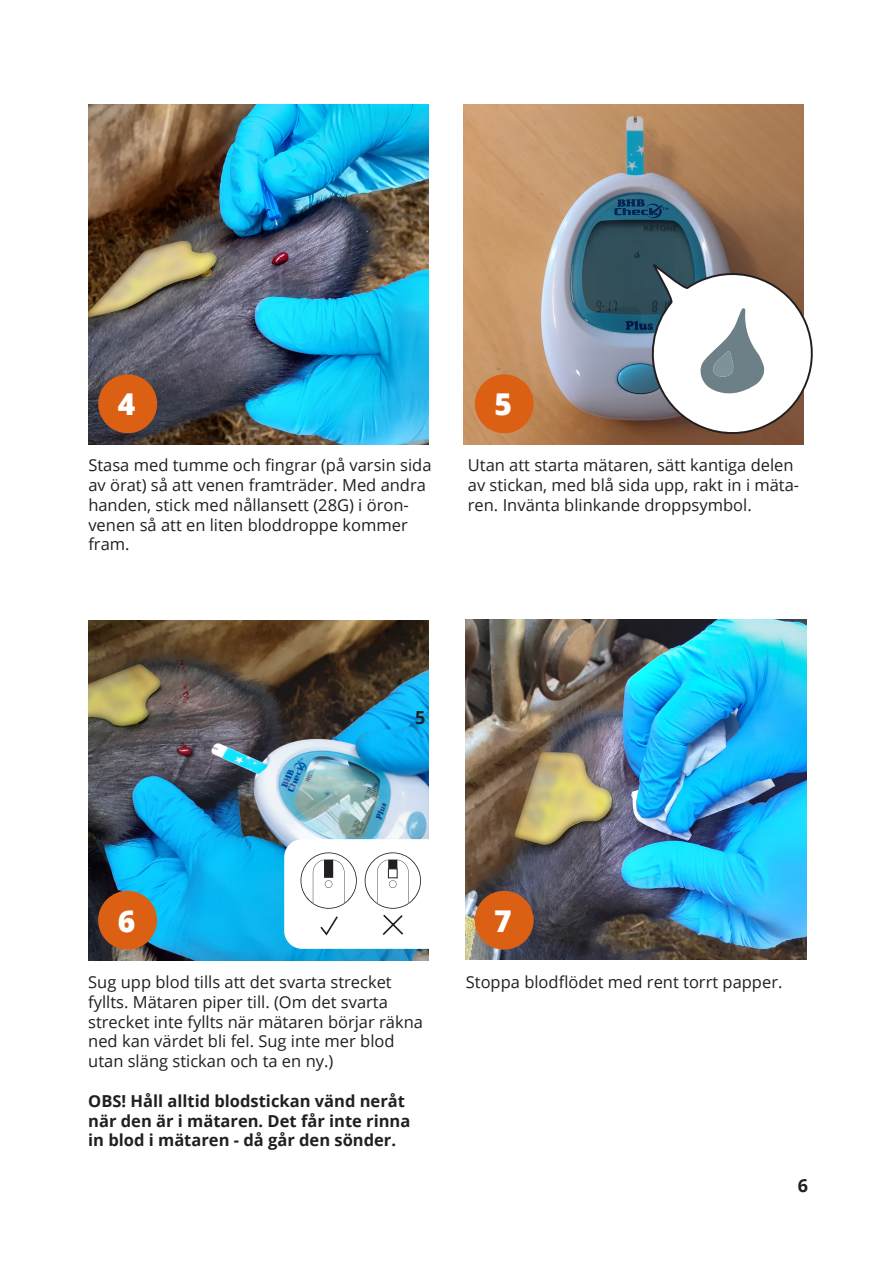
<style>
.page{position:relative;width:893px;height:1263px;background:#fff}
.page>*{position:absolute;margin:0;border:0;box-sizing:border-box;transform-origin:0 0}
.t1{font:800 30px "Open Sans";color:#fff}
.t2{font:700 18px "Open Sans";color:#231f20}
.t3{font:16.5px/19.8px "Open Sans";color:#231f20}
.t4{font:700 16.5px/19.8px "Open Sans";color:#231f20}
</style>
<div class="page">
<img style="left:466px;top:620px;width:340px;height:340px">
<img style="left:88px;top:620px;width:340px;height:341px">
<img style="left:88px;top:105px;width:340px;height:340px">
<img style="left:463px;top:105px;width:340px;height:340px">
<svg style="left:647px;top:263px;width:166px;height:181px"></svg>
<div style="left:475px;top:374px;width:59px;height:59px;background:#db6014;border-radius:50%"></div>
<div style="left:475px;top:891px;width:59px;height:59px;background:#db6014;border-radius:50%"></div>
<div style="left:98px;top:891px;width:59px;height:59px;background:#db6014;border-radius:50%"></div>
<div style="left:284px;top:839px;width:167px;height:110px;background:#fff;border-radius:18px"></div>
<svg style="left:300px;top:852px;width:57px;height:84px"></svg>
<svg style="left:365px;top:852px;width:56px;height:83px"></svg>
<div style="left:98px;top:374px;width:59px;height:59px;background:#db6014;border-radius:50%"></div>
<p class="t1" style="left:118px;top:382px;width:19px">4</p>
<p class="t3" style="left:88px;top:455px;width:345px">Stasa med tumme och fingrar (på varsin sida av örat) så att venen framträder. Med andra handen, stick med nållansett (28G) i öron&shy;venen så att en liten bloddroppe kommer fram.</p>
<p class="t1" style="left:494px;top:382px;width:19px">5</p>
<p class="t3" style="left:468px;top:455px;width:333px">Utan att starta mätaren, sätt kantiga delen av stickan, med blå sida upp, rakt in i mäta&shy;ren. Invänta blinkande droppsymbol.</p>
<p class="t2" style="left:415px;top:704px;width:12px">5</p>
<p class="t1" style="left:118px;top:898px;width:19px">6</p>
<p class="t3" style="left:88px;top:972px;width:336px">Sug upp blod tills att det svarta strecket fyllts. Mätaren piper till. (Om det svarta strecket inte fyllts när mätaren börjar räkna ned kan värdet bli fel. Sug inte mer blod utan släng stickan och ta en ny.)</p>
<p class="t4" style="left:88px;top:1090px;width:324px">OBS! Håll alltid blodstickan vänd neråt när den är i mätaren. Det får inte rinna in blod i mätaren - då går den sönder.</p>
<p class="t1" style="left:494px;top:898px;width:19px">7</p>
<p class="t3" style="left:466px;top:972px;width:318px">Stoppa blodflödet med rent torrt papper.</p>
<p class="t2" style="left:798px;top:1172px;width:12px">6</p>
</div>
